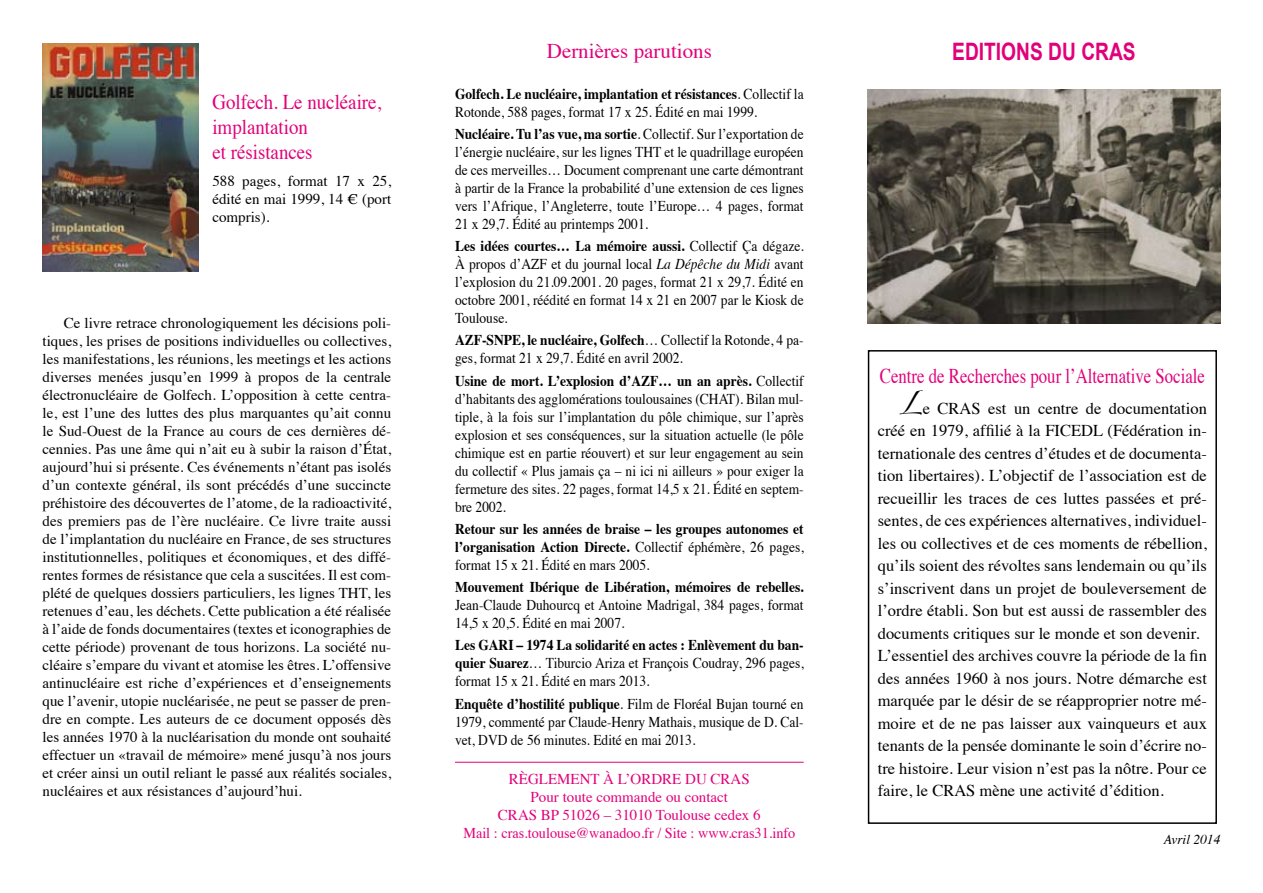
<style>
.page{position:relative;width:1263px;height:893px;background:#fff}
.page>*{position:absolute;margin:0;border:0;box-sizing:border-box;transform-origin:0 0}
.t1{font:700 24px "Arial";color:#e2007a;scale:.8 1}
.t2{font:21px/25.2px "Times";color:#e2007a;scale:.9 1}
.t3{font:21px "Times";color:#e2007a;scale:.8 1}
.t4{font:21px "Times";color:#e2007a}
.t5{font:16.5px/22.5px "Times";color:#000}
.t6{font:15px/18px "Times";color:#000;text-align:justify;scale:.9 1}
.t7{font:15px/18px "Times";color:#000;text-align:justify}
.t8{font:700 15px/18px "Times";color:#000;text-align:justify;scale:.9 1}
.t9{font:15px "Times";color:#e2007a}
.t10{font:15px "Times";color:#e2007a;scale:.95 1}
.t11{font:italic 13.5px "Times";color:#000}
.s1{font-weight:700}
.s2{font-style:italic}
.s3{font-weight:400}
.s4{font-family:"Zapfino";font-size:21px}
</style>
<div class="page">
<hr style="left:455px;top:762px;width:349px;height:1px;background:#e2007a">
<img style="left:43px;top:44px;width:156px;height:228px">
<img style="left:867px;top:89px;width:353px;height:234px">
<div style="left:868px;top:350px;width:349px;height:474px;border:2px solid #000"></div>
<h2 class="t2" style="left:212px;top:87px;width:189px">Golfech. Le nucléaire, implantation<br>et résistances</h2>
<p class="t7" style="left:212px;top:170px;width:180px">588 pages, format 17 x 25, édité en mai 1999, 14 € (port compris).</p>
<p class="t7" style="left:43px;top:312px;width:350px;text-indent:21px">Ce livre retrace chronologiquement les décisions poli&shy;tiques, les prises de positions individuelles ou collectives, les manifestations, les réunions, les meetings et les actions diverses menées jusqu’en 1999 à propos de la centrale électronucléaire de Golfech. L’opposition à cette centra&shy;le, est l’une des luttes des plus marquantes qu’ait connu le Sud-Ouest de la France au cours de ces dernières dé&shy;cennies. Pas une âme qui n’ait eu à subir la raison d’État, aujourd’hui si présente. Ces événements n’étant pas isolés d’un contexte général, ils sont précédés d’une succincte préhistoire des découvertes de l’atome, de la radioactivité, des premiers pas de l’ère nucléaire. Ce livre traite aussi de l’implantation du nucléaire en France, de ses structures institutionnelles, politiques et économiques, et des diffé&shy;rentes formes de résistance que cela a suscitées. Il est com&shy;plété de quelques dossiers particuliers, les lignes THT, les retenues d’eau, les déchets. Cette publication a été réalisée à l’aide de fonds documentaires (textes et iconographies de cette période) provenant de tous horizons. La société nu&shy;cléaire s’empare du vivant et atomise les êtres. L’offensive antinucléaire est riche d’expériences et d’enseignements que l’avenir, utopie nucléarisée, ne peut se passer de pren&shy;dre en compte. Les auteurs de ce document opposés dès les années 1970 à la nucléarisation du monde ont souhaité effectuer un «travail de mémoire» mené jusqu’à nos jours et créer ainsi un outil reliant le passé aux réalités sociales, nucléaires et aux résistances d’aujourd’hui.</p>
<h2 class="t4" style="left:547px;top:32px;width:167px">Dernières parutions</h2>
<p class="t6" style="left:455px;top:83px;width:389px"><span class="s1">Golfech. Le nucléaire, implantation et résistances</span>. Collectif la<br>Rotonde, 588 pages, format 17 x 25. Édité en mai 1999.</p>
<p class="t6" style="left:455px;top:123px;width:389px"><span class="s1">Nucléaire. Tu l’as vue, ma sortie</span>. Collectif. Sur l’exportation de l’énergie nucléaire, sur les lignes THT et le quadrillage européen de ces merveilles… Document comprenant une carte démontrant à partir de la France la probabilité d’une extension de ces lignes vers l’Afrique, l’Angleterre, toute l’Europe… 4 pages, format 21 x 29,7. Édité au printemps 2001.</p>
<p class="t6" style="left:455px;top:236px;width:389px"><span class="s1">Les idées courtes… La mémoire aussi.</span> Collectif Ça dégaze.<br>À propos d’AZF et du journal local <span class="s2">La Dépêche du Midi</span> avant l’explosion du 21.09.2001. 20 pages, format 21 x 29,7. édité en octobre 2001, réédité en format 14 x 21 en 2007 par le Kiosk de Toulouse.</p>
<p class="t6" style="left:455px;top:330px;width:389px"><span class="s1">AZF-SNPE, le nucléaire, Golfech</span>… Collectif la Rotonde, 4 pa&shy;ges, format 21 x 29,7. Édité en avril 2002.</p>
<p class="t6" style="left:455px;top:370px;width:389px"><span class="s1">Usine de mort. L’explosion d’AZF… un an après.</span> Collectif d’habitants des agglomérations toulousaines (CHAT). Bilan mul&shy;tiple, à la fois sur l’implantation du pôle chimique, sur l’après explosion et ses conséquences, sur la situation actuelle (le pôle chimique est en partie réouvert) et sur leur engagement au sein du collectif « Plus jamais ça – ni ici ni ailleurs » pour exiger la fermeture des sites. 22 pages, format 14,5 x 21. Édité en septem&shy;bre 2002.</p>
<p class="t8" style="left:455px;top:518px;width:389px">Retour sur les années de braise – les groupes autonomes et l’organisation Action Directe. <span class="s3">Collectif éphémère, 26 pages, format 15 x 21. Édité en mars 2005.</span></p>
<p class="t8" style="left:455px;top:576px;width:389px">Mouvement Ibérique de Libération, mémoires de rebelles.</p>
<p class="t6" style="left:455px;top:595px;width:389px">Jean-Claude Duhourcq et Antoine Madrigal, 384 pages, format<br>14,5 x 20,5. Édité en mai 2007.</p>
<p class="t6" style="left:455px;top:635px;width:389px"><span class="s1">Les GARI – 1974 La solidarité en actes : Enlèvement du ban&shy;quier Suarez</span>… Tiburcio Ariza et François Coudray, 296 pages, format 15 x 21. Édité en mars 2013.</p>
<p class="t6" style="left:455px;top:693px;width:389px"><span class="s1">Enquête d’hostilité publique</span>. Film de Floréal Bujan tourné en 1979, commenté par Claude-Henry Mathais, musique de D. Cal&shy;vet, DVD de 56 minutes. Edité en mai 2013.</p>
<p class="t9" style="left:509px;top:765px;width:51px">Règleme</p>
<p class="t9" style="left:580px;top:765px;width:73px">nt à l’ordre</p>
<p class="t9" style="left:685px;top:765px;width:66px">du CRAS</p>
<p class="t9" style="left:531px;top:783px;width:199px">Pour toute commande ou contact</p>
<p class="t9" style="left:498px;top:801px;width:264px">CRAS BP 51026 – 31010 Toulouse cedex 6</p>
<p class="t10" style="left:463px;top:819px;width:351px">Mail : cras.toulouse@wanadoo.fr / Site : www.cras31.info</p>
<h1 class="t1" style="left:952px;top:36px;width:229px">EDITIONS DU CRAS</h1>
<h2 class="t3" style="left:880px;top:356px;width:408px">Centre de Recherches pour l’Alternative Sociale</h2>
<p class="t5" style="left:878px;top:396px;width:331px;text-indent:21px"><span class="s4">L</span>e CRAS est un centre de documentation créé en 1979, affilié à la FICEDL (Fédération in&shy;ternationale des centres d’études et de documenta&shy;tion libertaires). L’objectif de l’association est de recueillir les traces de ces luttes passées et pré&shy;sentes, de ces expériences alternatives, individuel&shy;les ou collectives et de ces moments de rébellion, qu’ils soient des révoltes sans lendemain ou qu’ils s’inscrivent dans un projet de bouleversement de l’ordre établi. Son but est aussi de rassembler des documents critiques sur le monde et son devenir.<br>L’essentiel des archives couvre la période de la fin des années 1960 à nos jours. Notre démarche est marquée par le désir de se réapproprier notre mé&shy;moire et de ne pas laisser aux vainqueurs et aux tenants de la pensée dominante le soin d’écrire no&shy;tre histoire. Leur vision n’est pas la nôtre. Pour ce faire, le CRAS mène une activité d’édition.</p>
<p class="t11" style="left:1164px;top:827px;width:58px">Avril 2014</p>
</div>
